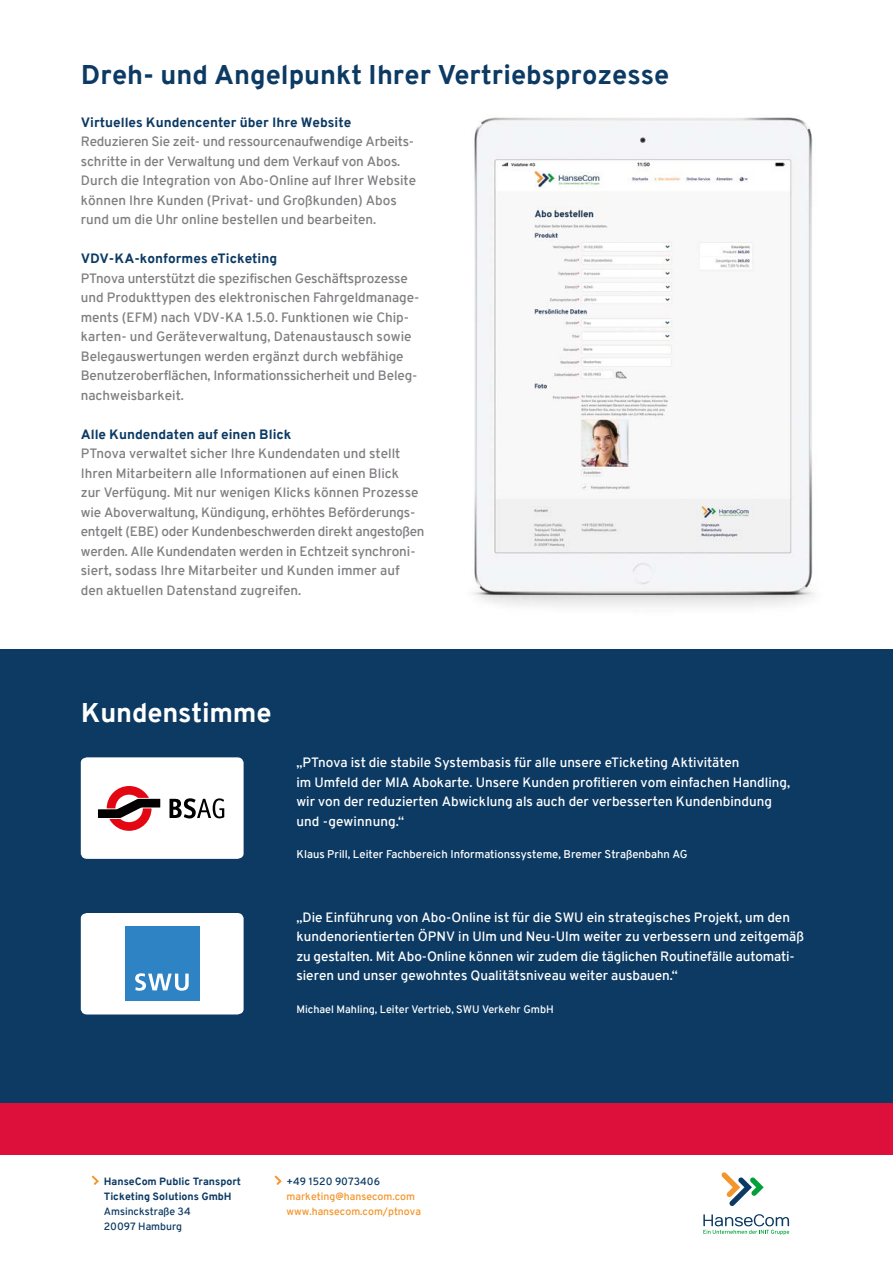
<style>
.page{position:relative;width:893px;height:1263px;background:#fff}
.page>*{position:absolute;margin:0;border:0;box-sizing:border-box;transform-origin:0 0}
.t1{font:700 27px "Overpass";color:#0c3a63}
.t2{font:700 27px "Overpass";letter-spacing:-.005em;color:#fff}
.t3{font:13.5px/19.5px "Overpass";color:#817e82}
.t4{font:13.5px/19.5px "Overpass";color:#fff}
.t5{font:700 13.5px "Overpass";color:#0c3a63}
.t6{font:11.25px "Overpass";color:#fff}
.t7{font:10.8px "Overpass";color:#fff}
.t8{font:700 10.5px/15px "Overpass";color:#0c3a63}
.t9{font:10.5px/15px "Overpass";color:#f4952b}
.t10{font:10.5px/15px "Overpass";color:#0c3a63}
</style>
<div class="page">
<div style="left:0;top:649px;width:893px;height:488px;background:#0c3a63"></div>
<img style="left:473px;top:117px;width:341px;height:490px">
<div style="left:0;top:1103px;width:893px;height:51px;background:#dd103b"></div>
<svg style="left:92px;top:1175px;width:7px;height:10px"></svg>
<svg style="left:721px;top:1172px;width:43px;height:34px"></svg>
<svg style="left:703px;top:1214px;width:86px;height:21px"></svg>
<svg style="left:275px;top:1175px;width:7px;height:10px"></svg>
<svg style="left:81px;top:757px;width:163px;height:102px;background:#ebe1e2"></svg>
<svg style="left:81px;top:913px;width:163px;height:101px;background:#bcd7ec"></svg>
<h1 class="t1" style="left:81px;top:58px;width:590px">Dreh- und Angelpunkt Ihrer Vertriebsprozesse</h1>
<p class="t5" style="left:81px;top:114px;width:272px">Virtuelles Kundencenter über Ihre Website</p>
<p class="t3" style="left:81px;top:132px;width:337px">Reduzieren Sie zeit- und ressourcenaufwendige Arbeits&shy;schritte in der Verwaltung und dem Verkauf von Abos.<br>Durch die Integration von Abo-Online auf Ihrer Website können Ihre Kunden (Privat- und Großkunden) Abos rund um die Uhr online bestellen und bearbeiten.</p>
<p class="t5" style="left:81px;top:250px;width:198px">VDV-KA-konformes eTicketing</p>
<p class="t3" style="left:81px;top:268px;width:338px">PTnova unterstützt die spezifischen Geschäftsprozesse und Produkttypen des elektronischen Fahrgeldmanage&shy;ments (EFM) nach VDV-KA 1.5.0. Funktionen wie Chip&shy;karten- und Geräteverwaltung, Datenaustausch sowie Belegauswertungen werden ergänzt durch webfähige Benutzeroberflächen, Informationssicherheit und Beleg&shy;nachweisbarkeit.</p>
<p class="t5" style="left:81px;top:425px;width:212px">Alle Kundendaten auf einen Blick</p>
<p class="t3" style="left:81px;top:444px;width:345px">PTnova verwaltet sicher Ihre Kundendaten und stellt Ihren Mitarbeitern alle Informationen auf einen Blick<br>zur Verfügung. Mit nur wenigen Klicks können Prozesse wie Aboverwaltung, Kündigung, erhöhtes Beförderungs&shy;entgelt (EBE) oder Kundenbeschwerden direkt angestoßen werden. Alle Kundendaten werden in Echtzeit synchroni&shy;siert, sodass Ihre Mitarbeiter und Kunden immer auf den aktuellen Datenstand zugreifen.</p>
<h1 class="t2" style="left:81px;top:696px;width:192px">Kundenstimme</h1>
<p class="t4" style="left:296px;top:753px;width:495px">„PTnova ist die stabile Systembasis für alle unsere eTicketing Aktivitäten<br>im Umfeld der MIA Abokarte. Unsere Kunden profitieren vom einfachen Handling, wir von der reduzierten Abwicklung als auch der verbesserten Kundenbindung und -gewinnung.“</p>
<p class="t6" style="left:296px;top:847px;width:393px">Klaus Prill, Leiter Fachbereich Informationssysteme, Bremer Straßenbahn AG</p>
<p class="t4" style="left:296px;top:907px;width:509px">„Die Einführung von Abo-Online ist für die SWU ein strategisches Projekt, um den kundenorientierten ÖPNV in Ulm und Neu-Ulm weiter zu verbessern und zeitgemäß zu gestalten. Mit Abo-Online können wir zudem die täglichen Routinefälle automati-- sieren und unser gewohntes Qualitätsniveau weiter ausbauen.“</p>
<p class="t7" style="left:296px;top:1002px;width:259px">Michael Mahling, Leiter Vertrieb, SWU Verkehr GmbH</p>
<p class="t8" style="left:104px;top:1174px;width:139px">HanseCom Public Transport<br>Ticketing Solutions GmbH</p>
<p class="t10" style="left:104px;top:1204px;width:89px">Amsinckstraße 34<br>20097 Hamburg</p>
<p class="t10" style="left:287px;top:1174px;width:95px">+49 1520 9073406</p>
<p class="t9" style="left:287px;top:1189px;width:136px">marketing@hansecom.com www.hansecom.com/ptnova</p>
</div>
